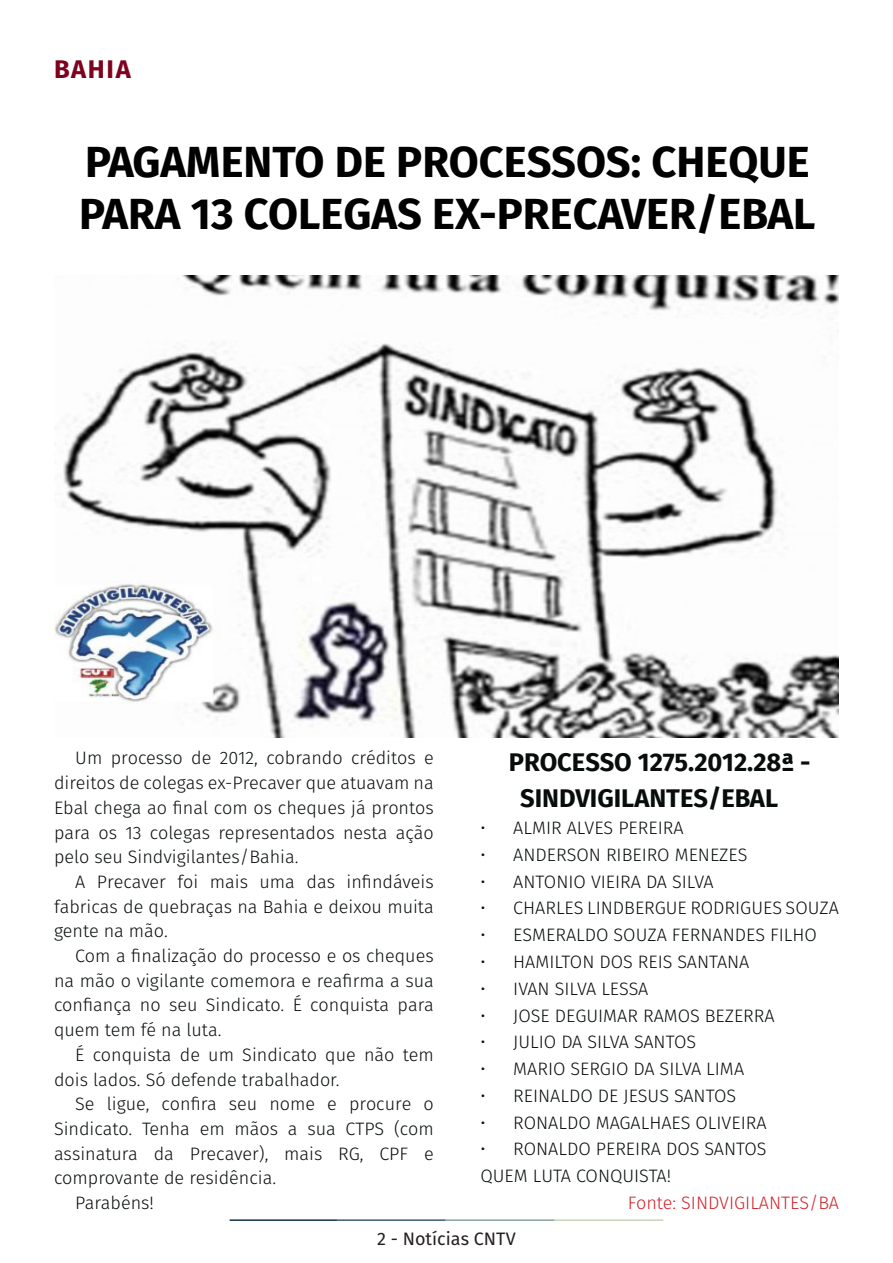
<style>
.page{position:relative;width:893px;height:1263px;background:#fff}
.page>*{position:absolute;margin:0;border:0;box-sizing:border-box;transform-origin:0 0}
.t1{font:700 43.5px/52.5px "Fira Sans";color:#000001}
.t2{font:700 25.5px/35.8px "Fira Sans";color:#080d0b}
.t3{font:700 25.5px "Fira Sans";letter-spacing:.07em;color:#7e0220}
.t4{font:300 18px/24.8px "Fira Sans";color:#080d0b;text-align:justify}
.t5{font:300 18px "Fira Sans";color:#d1232a}
.t6{font:18px "Fira Sans";color:#231f20}
</style>
<div class="page">
<hr style="left:230px;top:1219px;width:107px;height:2px;background:#0e323f">
<hr style="left:337px;top:1219px;width:109px;height:2px;background:#3a5f6d">
<hr style="left:446px;top:1219px;width:109px;height:2px;background:#87a59a">
<hr style="left:555px;top:1219px;width:108px;height:2px;background:#c6d5b7">
<img style="left:54px;top:276px;width:785px;height:461px">
<p class="t3" style="left:54px;top:47px;width:78px">BAHIA</p>
<p class="t1" style="left:79px;top:132px;width:738px">PAGAMENTO DE PROCESSOS: CHEQUE<br>PARA 13 COLEGAS EX-PRECAVER/EBAL</p>
<p class="t4" style="left:54px;top:746px;width:381px;text-indent:21px">Um processo de 2012, cobrando créditos e direitos de colegas ex-Precaver que atuavam na Ebal chega ao final com os cheques já prontos para os 13 colegas representados nesta ação pelo seu Sindvigilantes/Bahia.</p>
<p class="t4" style="left:54px;top:869px;width:381px;text-indent:21px">A Precaver foi mais uma das infindáveis fabricas de quebraças na Bahia e deixou muita gente na mão.</p>
<p class="t4" style="left:54px;top:943px;width:381px;text-indent:21px">Com a finalização do processo e os cheques na mão o vigilante comemora e reafirma a sua confiança no seu Sindicato. É conquista para quem tem fé na luta.</p>
<p class="t4" style="left:54px;top:1042px;width:381px;text-indent:21px">É conquista de um Sindicato que não tem dois lados. Só defende trabalhador.</p>
<p class="t4" style="left:54px;top:1091px;width:381px;text-indent:21px">Se ligue, confira seu nome e procure o Sindicato. Tenha em mãos a sua CTPS (com assinatura da Precaver), mais RG, CPF e comprovante de residência.</p>
<p class="t4" style="left:75px;top:1190px;width:80px">Parabéns!</p>
<p class="t2" style="left:520px;top:743px;width:292px;text-indent:-11px">PROCESSO 1275.2012.28ª -<br>SINDVIGILANTES/EBAL</p>
<p class="t4" style="left:480px;top:815px;width:205px">• ALMIR ALVES PEREIRA</p>
<p class="t4" style="left:480px;top:842px;width:268px">• ANDERSON RIBEIRO MENEZES</p>
<p class="t4" style="left:480px;top:869px;width:235px">• ANTONIO VIEIRA DA SILVA</p>
<p class="t4" style="left:480px;top:896px;width:360px">• CHARLES LINDBERGUE RODRIGUES SOUZA</p>
<p class="t4" style="left:480px;top:922px;width:338px">• ESMERALDO SOUZA FERNANDES FILHO</p>
<p class="t4" style="left:480px;top:949px;width:270px">• HAMILTON DOS REIS SANTANA</p>
<p class="t4" style="left:480px;top:976px;width:169px">• IVAN SILVA LESSA</p>
<p class="t4" style="left:480px;top:1003px;width:296px">• JOSE DEGUIMAR RAMOS BEZERRA</p>
<p class="t4" style="left:480px;top:1029px;width:217px">• JULIO DA SILVA SANTOS</p>
<p class="t4" style="left:480px;top:1056px;width:265px">• MARIO SERGIO DA SILVA LIMA</p>
<p class="t4" style="left:480px;top:1083px;width:257px">• REINALDO DE JESUS SANTOS</p>
<p class="t4" style="left:480px;top:1110px;width:288px">• RONALDO MAGALHAES OLIVEIRA</p>
<p class="t4" style="left:480px;top:1137px;width:288px">• RONALDO PEREIRA DOS SANTOS</p>
<p class="t4" style="left:480px;top:1163px;width:192px">QUEM LUTA CONQUISTA!</p>
<p class="t5" style="left:628px;top:1190px;width:213px">Fonte: SINDVIGILANTES/BA</p>
<p class="t6" style="left:377px;top:1225px;width:140px">2 - Notícias CNTV</p>
</div>
